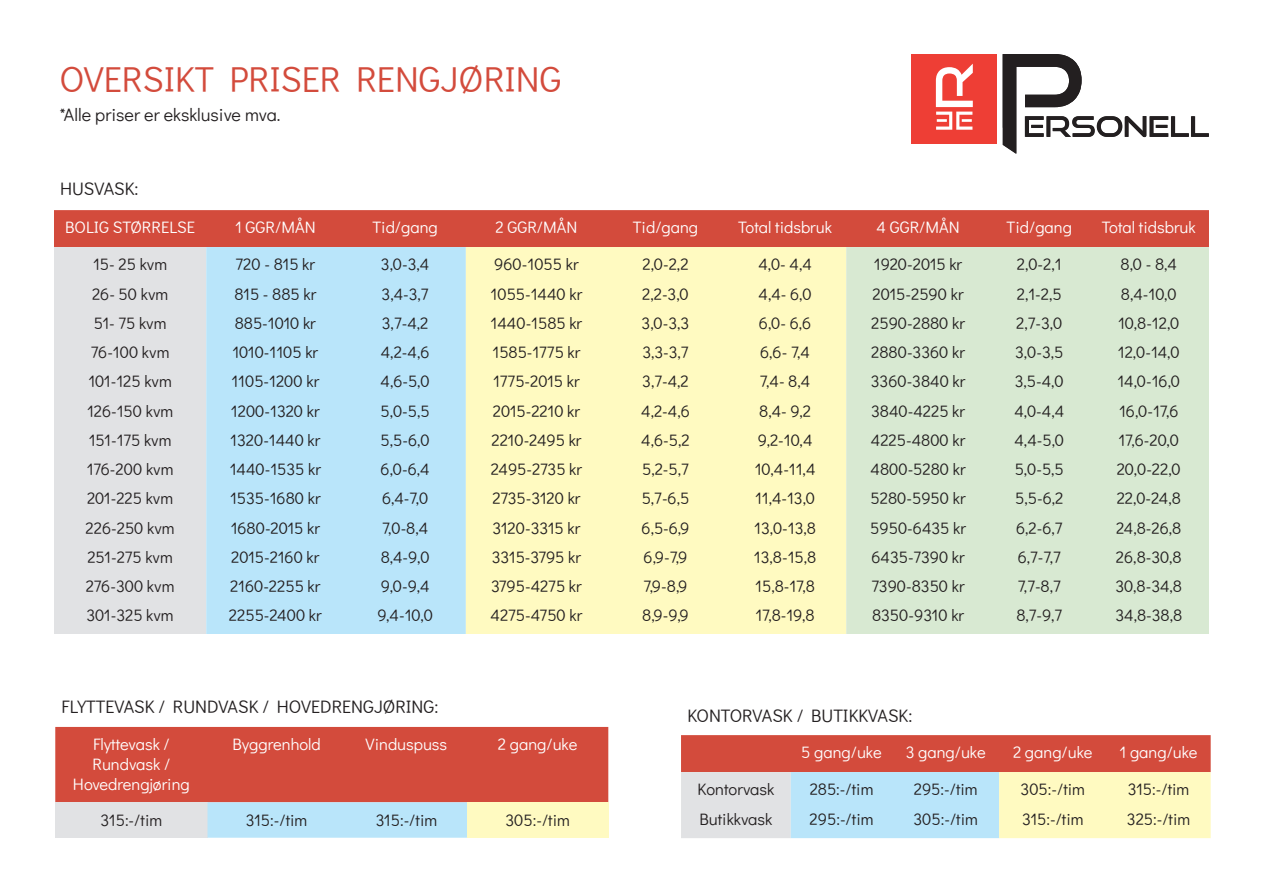
<style>
.page{position:relative;width:1263px;height:893px;background:#fff}
.page>*{position:absolute;margin:0;border:0;box-sizing:border-box;transform-origin:0 0}
.t1{font:36px "Didact Gothic";color:#d34b3c}
.t2{font:18px "Didact Gothic";color:#231f20}
.t3{font:16.5px "Didact Gothic";color:#231f20}
.t4{font:16.5px/19.8px "Didact Gothic";color:#fff;text-align:center}
</style>
<div class="page">
<div style="left:54px;top:210px;width:1155px;height:37px;background:#d34b3c"></div>
<div style="left:54px;top:247px;width:152px;height:387px;background:#e1e2e4"></div>
<div style="left:206px;top:247px;width:260px;height:387px;background:#b9e5fa"></div>
<div style="left:466px;top:247px;width:380px;height:387px;background:#fffac1"></div>
<div style="left:846px;top:247px;width:363px;height:387px;background:#d8e9d2"></div>
<svg style="left:681px;top:735px;width:530px;height:103px;background:#d9b2a4"></svg>
<svg style="left:55px;top:727px;width:553px;height:111px;background:#d0736c"></svg>
<div style="left:467px;top:802px;width:141px;height:36px;background:#fffac1"></div>
<svg style="left:1002px;top:54px;width:207px;height:100px"></svg>
<div style="left:912px;top:54px;width:85px;height:90px;background:#ee3e35"></div>
<svg style="left:936px;top:64px;width:37px;height:66px"></svg>
<p class="t1" style="left:60px;top:51px;width:504px">OVERSIKT PRISER RENGJØRING</p>
<p class="t2" style="left:60px;top:101px;width:222px">*Alle priser er eksklusive mva.</p>
<p class="t2" style="left:60px;top:174px;width:80px">HUSVASK:</p>
<p class="t4" style="left:65px;top:216px;width:132px">BOLIG STØRRELSE</p>
<p class="t4" style="left:235px;top:216px;width:82px">1 GGR/MÅN</p>
<p class="t4" style="left:372px;top:216px;width:67px">Tid/gang</p>
<p class="t4" style="left:495px;top:216px;width:83px">2 GGR/MÅN</p>
<p class="t4" style="left:633px;top:216px;width:67px">Tid/gang</p>
<p class="t4" style="left:738px;top:216px;width:95px">Total tidsbruk</p>
<p class="t4" style="left:876px;top:216px;width:85px">4 GGR/MÅN</p>
<p class="t4" style="left:1007px;top:216px;width:67px">Tid/gang</p>
<p class="t4" style="left:1102px;top:216px;width:95px">Total tidsbruk</p>
<p class="t3" style="left:93px;top:252px;width:75px">15- 25 kvm</p>
<p class="t3" style="left:236px;top:252px;width:81px">720 - 815 kr</p>
<p class="t3" style="left:381px;top:252px;width:50px">3,0-3,4</p>
<p class="t3" style="left:494px;top:252px;width:86px">960-1055 kr</p>
<p class="t3" style="left:642px;top:252px;width:48px">2,0-2,2</p>
<p class="t3" style="left:758px;top:252px;width:55px">4,0- 4,4</p>
<p class="t3" style="left:874px;top:252px;width:90px">1920-2015 kr</p>
<p class="t3" style="left:1017px;top:252px;width:46px">2,0-2,1</p>
<p class="t3" style="left:1120px;top:252px;width:58px">8,0 - 8,4</p>
<p class="t3" style="left:92px;top:281px;width:78px">26- 50 kvm</p>
<p class="t3" style="left:234px;top:281px;width:83px">815 - 885 kr</p>
<p class="t3" style="left:382px;top:281px;width:49px">3,4-3,7</p>
<p class="t3" style="left:491px;top:281px;width:93px">1055-1440 kr</p>
<p class="t3" style="left:642px;top:281px;width:48px">2,2-3,0</p>
<p class="t3" style="left:758px;top:281px;width:55px">4,4- 6,0</p>
<p class="t3" style="left:873px;top:281px;width:92px">2015-2590 kr</p>
<p class="t3" style="left:1017px;top:281px;width:46px">2,1-2,5</p>
<p class="t3" style="left:1121px;top:281px;width:57px">8,4-10,0</p>
<p class="t3" style="left:94px;top:310px;width:74px">51- 75 kvm</p>
<p class="t3" style="left:235px;top:310px;width:83px">885-1010 kr</p>
<p class="t3" style="left:382px;top:310px;width:48px">3,7-4,2</p>
<p class="t3" style="left:491px;top:310px;width:93px">1440-1585 kr</p>
<p class="t3" style="left:642px;top:310px;width:49px">3,0-3,3</p>
<p class="t3" style="left:759px;top:310px;width:54px">6,0- 6,6</p>
<p class="t3" style="left:871px;top:310px;width:95px">2590-2880 kr</p>
<p class="t3" style="left:1016px;top:310px;width:48px">2,7-3,0</p>
<p class="t3" style="left:1118px;top:310px;width:63px">10,8-12,0</p>
<p class="t3" style="left:91px;top:340px;width:80px">76-100 kvm</p>
<p class="t3" style="left:232px;top:340px;width:87px">1010-1105 kr</p>
<p class="t3" style="left:381px;top:340px;width:50px">4,2-4,6</p>
<p class="t3" style="left:492px;top:340px;width:89px">1585-1775 kr</p>
<p class="t3" style="left:642px;top:340px;width:48px">3,3-3,7</p>
<p class="t3" style="left:760px;top:340px;width:51px">6,6- 7,4</p>
<p class="t3" style="left:871px;top:340px;width:95px">2880-3360 kr</p>
<p class="t3" style="left:1015px;top:340px;width:50px">3,0-3,5</p>
<p class="t3" style="left:1118px;top:340px;width:63px">12,0-14,0</p>
<p class="t3" style="left:88px;top:369px;width:85px">101-125 kvm</p>
<p class="t3" style="left:231px;top:369px;width:89px">1105-1200 kr</p>
<p class="t3" style="left:380px;top:369px;width:51px">4,6-5,0</p>
<p class="t3" style="left:493px;top:369px;width:88px">1775-2015 kr</p>
<p class="t3" style="left:642px;top:369px;width:48px">3,7-4,2</p>
<p class="t3" style="left:760px;top:369px;width:52px">7,4- 8,4</p>
<p class="t3" style="left:871px;top:369px;width:96px">3360-3840 kr</p>
<p class="t3" style="left:1015px;top:369px;width:50px">3,5-4,0</p>
<p class="t3" style="left:1117px;top:369px;width:64px">14,0-16,0</p>
<p class="t3" style="left:87px;top:398px;width:88px">126-150 kvm</p>
<p class="t3" style="left:231px;top:398px;width:90px">1200-1320 kr</p>
<p class="t3" style="left:381px;top:398px;width:51px">5,0-5,5</p>
<p class="t3" style="left:493px;top:398px;width:89px">2015-2210 kr</p>
<p class="t3" style="left:641px;top:398px;width:50px">4,2-4,6</p>
<p class="t3" style="left:759px;top:398px;width:53px">8,4- 9,2</p>
<p class="t3" style="left:871px;top:398px;width:95px">3840-4225 kr</p>
<p class="t3" style="left:1014px;top:398px;width:51px">4,0-4,4</p>
<p class="t3" style="left:1119px;top:398px;width:61px">16,0-17,6</p>
<p class="t3" style="left:89px;top:427px;width:84px">151-175 kvm</p>
<p class="t3" style="left:230px;top:427px;width:92px">1320-1440 kr</p>
<p class="t3" style="left:381px;top:427px;width:51px">5,5-6,0</p>
<p class="t3" style="left:491px;top:427px;width:92px">2210-2495 kr</p>
<p class="t3" style="left:641px;top:427px;width:50px">4,6-5,2</p>
<p class="t3" style="left:758px;top:427px;width:56px">9,2-10,4</p>
<p class="t3" style="left:871px;top:427px;width:96px">4225-4800 kr</p>
<p class="t3" style="left:1014px;top:427px;width:51px">4,4-5,0</p>
<p class="t3" style="left:1118px;top:427px;width:62px">17,6-20,0</p>
<p class="t3" style="left:87px;top:457px;width:88px">176-200 kvm</p>
<p class="t3" style="left:230px;top:457px;width:93px">1440-1535 kr</p>
<p class="t3" style="left:381px;top:457px;width:51px">6,0-6,4</p>
<p class="t3" style="left:491px;top:457px;width:93px">2495-2735 kr</p>
<p class="t3" style="left:642px;top:457px;width:48px">5,2-5,7</p>
<p class="t3" style="left:755px;top:457px;width:62px">10,4-11,4</p>
<p class="t3" style="left:870px;top:457px;width:97px">4800-5280 kr</p>
<p class="t3" style="left:1015px;top:457px;width:51px">5,0-5,5</p>
<p class="t3" style="left:1117px;top:457px;width:66px">20,0-22,0</p>
<p class="t3" style="left:87px;top:486px;width:88px">201-225 kvm</p>
<p class="t3" style="left:230px;top:486px;width:92px">1535-1680 kr</p>
<p class="t3" style="left:382px;top:486px;width:48px">6,4-7,0</p>
<p class="t3" style="left:492px;top:486px;width:90px">2735-3120 kr</p>
<p class="t3" style="left:642px;top:486px;width:49px">5,7-6,5</p>
<p class="t3" style="left:755px;top:486px;width:62px">11,4-13,0</p>
<p class="t3" style="left:871px;top:486px;width:96px">5280-5950 kr</p>
<p class="t3" style="left:1015px;top:486px;width:50px">5,5-6,2</p>
<p class="t3" style="left:1117px;top:486px;width:66px">22,0-24,8</p>
<p class="t3" style="left:86px;top:515px;width:91px">226-250 kvm</p>
<p class="t3" style="left:231px;top:515px;width:91px">1680-2015 kr</p>
<p class="t3" style="left:382px;top:515px;width:48px">7,0-8,4</p>
<p class="t3" style="left:492px;top:515px;width:89px">3120-3315 kr</p>
<p class="t3" style="left:641px;top:515px;width:49px">6,5-6,9</p>
<p class="t3" style="left:754px;top:515px;width:63px">13,0-13,8</p>
<p class="t3" style="left:870px;top:515px;width:97px">5950-6435 kr</p>
<p class="t3" style="left:1016px;top:515px;width:48px">6,2-6,7</p>
<p class="t3" style="left:1116px;top:515px;width:67px">24,8-26,8</p>
<p class="t3" style="left:87px;top:544px;width:87px">251-275 kvm</p>
<p class="t3" style="left:231px;top:544px;width:90px">2015-2160 kr</p>
<p class="t3" style="left:381px;top:544px;width:50px">8,4-9,0</p>
<p class="t3" style="left:492px;top:544px;width:91px">3315-3795 kr</p>
<p class="t3" style="left:644px;top:544px;width:45px">6,9-7,9</p>
<p class="t3" style="left:754px;top:544px;width:64px">13,8-15,8</p>
<p class="t3" style="left:871px;top:544px;width:95px">6435-7390 kr</p>
<p class="t3" style="left:1018px;top:544px;width:45px">6,7-7,7</p>
<p class="t3" style="left:1116px;top:544px;width:67px">26,8-30,8</p>
<p class="t3" style="left:86px;top:574px;width:90px">276-300 kvm</p>
<p class="t3" style="left:230px;top:574px;width:92px">2160-2255 kr</p>
<p class="t3" style="left:381px;top:574px;width:50px">9,0-9,4</p>
<p class="t3" style="left:491px;top:574px;width:92px">3795-4275 kr</p>
<p class="t3" style="left:643px;top:574px;width:45px">7,9-8,9</p>
<p class="t3" style="left:755px;top:574px;width:61px">15,8-17,8</p>
<p class="t3" style="left:871px;top:574px;width:95px">7390-8350 kr</p>
<p class="t3" style="left:1018px;top:574px;width:45px">7,7-8,7</p>
<p class="t3" style="left:1115px;top:574px;width:68px">30,8-34,8</p>
<p class="t3" style="left:87px;top:603px;width:89px">301-325 kvm</p>
<p class="t3" style="left:229px;top:603px;width:94px">2255-2400 kr</p>
<p class="t3" style="left:377px;top:603px;width:57px">9,4-10,0</p>
<p class="t3" style="left:491px;top:603px;width:93px">4275-4750 kr</p>
<p class="t3" style="left:642px;top:603px;width:48px">8,9-9,9</p>
<p class="t3" style="left:755px;top:603px;width:61px">17,8-19,8</p>
<p class="t3" style="left:872px;top:603px;width:94px">8350-9310 kr</p>
<p class="t3" style="left:1016px;top:603px;width:47px">8,7-9,7</p>
<p class="t3" style="left:1115px;top:603px;width:68px">34,8-38,8</p>
<p class="t2" style="left:62px;top:693px;width:378px">FLYTTEVASK / RUNDVASK / HOVEDRENGJØRING:</p>
<p class="t4" style="left:73px;top:733px;width:118px">Flyttevask /<br>Rundvask /<br>Hovedrengjøring</p>
<p class="t4" style="left:232px;top:733px;width:90px">Byggrenhold</p>
<p class="t4" style="left:366px;top:733px;width:83px">Vinduspuss</p>
<p class="t4" style="left:498px;top:733px;width:81px">2 gang/uke</p>
<p class="t3" style="left:101px;top:807px;width:63px">315:-/tim</p>
<p class="t3" style="left:246px;top:807px;width:63px">315:-/tim</p>
<p class="t3" style="left:376px;top:807px;width:63px">315:-/tim</p>
<p class="t3" style="left:505px;top:807px;width:66px">305:-/tim</p>
<p class="t2" style="left:687px;top:701px;width:226px">KONTORVASK / BUTIKKVASK:</p>
<p class="t4" style="left:801px;top:741px;width:82px">5 gang/uke</p>
<p class="t4" style="left:906px;top:741px;width:82px">3 gang/uke</p>
<p class="t4" style="left:1013px;top:741px;width:81px">2 gang/uke</p>
<p class="t4" style="left:1119px;top:741px;width:80px">1 gang/uke</p>
<p class="t3" style="left:697px;top:777px;width:78px">Kontorvask</p>
<p class="t3" style="left:810px;top:777px;width:65px">285:-/tim</p>
<p class="t3" style="left:914px;top:777px;width:65px">295:-/tim</p>
<p class="t3" style="left:1020px;top:777px;width:66px">305:-/tim</p>
<p class="t3" style="left:1128px;top:777px;width:63px">315:-/tim</p>
<p class="t3" style="left:699px;top:806px;width:74px">Butikkvask</p>
<p class="t3" style="left:810px;top:806px;width:65px">295:-/tim</p>
<p class="t3" style="left:913px;top:806px;width:66px">305:-/tim</p>
<p class="t3" style="left:1022px;top:806px;width:63px">315:-/tim</p>
<p class="t3" style="left:1127px;top:806px;width:65px">325:-/tim</p>
</div>
